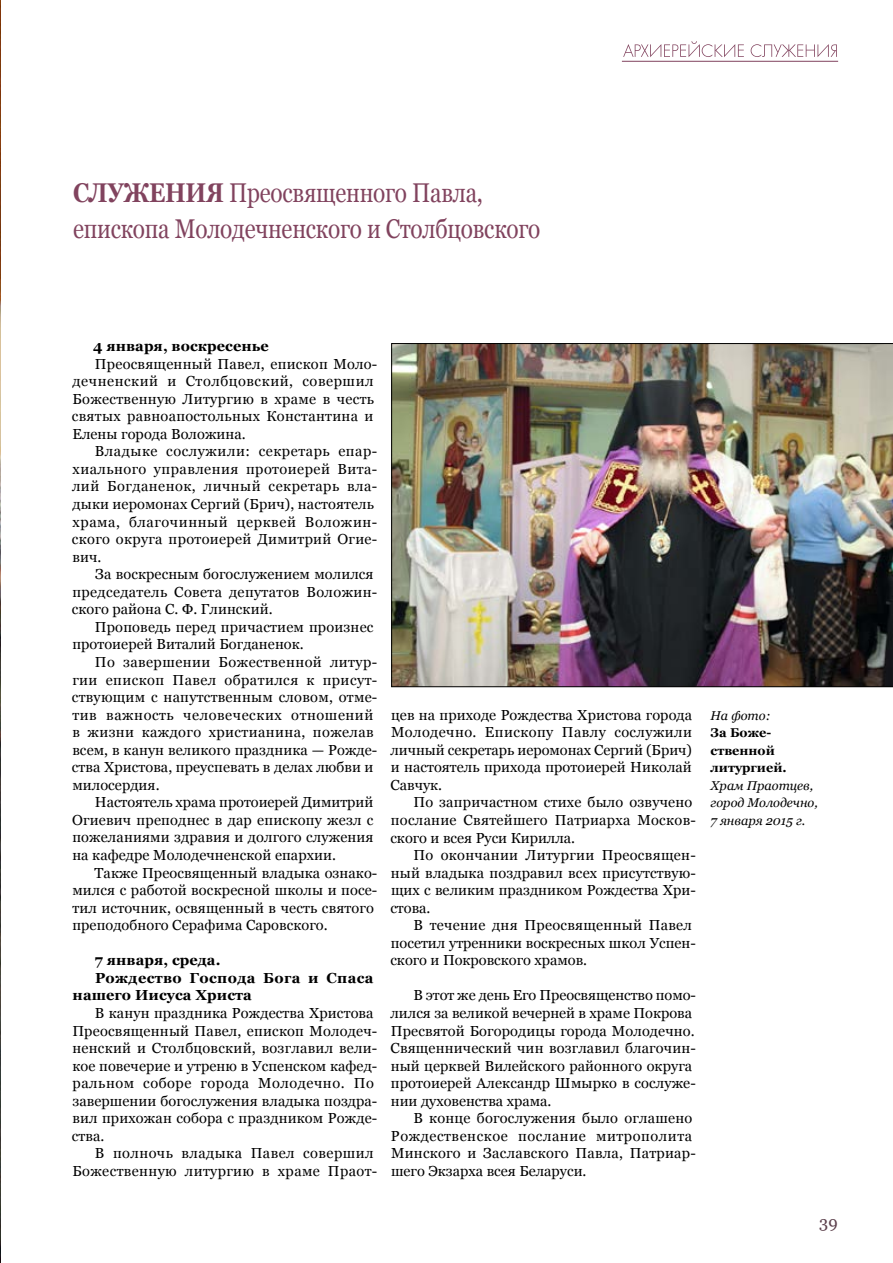
<style>
.page{position:relative;width:893px;height:1263px;background:#fff}
.page>*{position:absolute;margin:0;border:0;box-sizing:border-box;transform-origin:0 0}
.t1{font:27.15px/36px "Georgia";letter-spacing:-.01em;color:#81435e;scale:.83 1}
.t2{font:16.5px "Georgia";color:#5d414d}
.t3{font:14.55px "Georgia";letter-spacing:.01em;color:#000}
.t4{font:14.55px "Georgia";letter-spacing:.03em;color:#000}
.t5{font:14.55px "Georgia";letter-spacing:.04em;color:#000}
.t6{font:14.55px "Georgia";letter-spacing:.035em;color:#000}
.t7{font:700 14.55px "Georgia";letter-spacing:.005em;color:#000}
.t8{font:700 14.55px "Georgia";letter-spacing:.025em;color:#000}
.t9{font:italic 12.75px/17.5px "Georgia";color:#000}
.s1{font-weight:700}
.s2{font-weight:700;font-style:normal}
</style>
<div class="page">
<hr style="left:622px;top:61px;width:216px;height:1px;background:#81435e">
<svg style="left:623px;top:41px;width:214px;height:16px"></svg>
<img style="left:0;top:0;width:1px;height:1263px">
<img style="left:391px;top:343px;width:502px;height:344px">
<p class="t1" style="left:73px;top:175px;width:565px"><span class="s1">Служения</span> Преосвященного Павла, епископа Молодечненского и Столбцовского</p>
<p class="t7" style="left:93px;top:337px;width:177px">4 января, воскресенье</p>
<p class="t3" style="left:95px;top:355px;width:284px">Преосвященный Павел, епископ Моло-</p>
<p class="t5" style="left:73px;top:372px;width:302px">дечненский и Столбцовский, совершил</p>
<p class="t3" style="left:72px;top:390px;width:303px">Божественную Литургию в храме в честь</p>
<p class="t3" style="left:72px;top:407px;width:303px">святых равноапостольных Константина и</p>
<p class="t3" style="left:72px;top:425px;width:175px">Елены города Воложина.</p>
<p class="t6" style="left:95px;top:442px;width:284px">Владыке сослужили: секретарь епар-</p>
<p class="t4" style="left:73px;top:460px;width:306px">хиального управления протоиерей Вита-</p>
<p class="t6" style="left:72px;top:478px;width:307px">лий Богданенок, личный секретарь вла-</p>
<p class="t3" style="left:73px;top:495px;width:303px">дыки иеромонах Сергий (Брич), настоятель</p>
<p class="t5" style="left:73px;top:513px;width:306px">храма, благочинный церквей Воложин-</p>
<p class="t3" style="left:72px;top:530px;width:307px">ского округа протоиерей Димитрий Огие-</p>
<p class="t3" style="left:72px;top:548px;width:31px">вич.</p>
<p class="t3" style="left:95px;top:565px;width:280px">За воскресным богослужением молился</p>
<p class="t3" style="left:72px;top:583px;width:307px">председатель Совета депутатов Воложин-</p>
<p class="t3" style="left:72px;top:600px;width:202px">ского района С. Ф. Глинский.</p>
<p class="t3" style="left:95px;top:618px;width:280px">Проповедь перед причастием произнес</p>
<p class="t3" style="left:72px;top:636px;width:233px">протоиерей Виталий Богданенок.</p>
<p class="t4" style="left:95px;top:653px;width:284px">По завершении Божественной литур-</p>
<p class="t4" style="left:72px;top:671px;width:306px">гии епископ Павел обратился к присут-</p>
<p class="t3" style="left:72px;top:688px;width:307px">ствующим с напутственным словом, отме-</p>
<p class="t5" style="left:72px;top:706px;width:302px">тив важность человеческих отношений</p>
<p class="t4" style="left:72px;top:723px;width:303px">в жизни каждого христианина, пожелав</p>
<p class="t3" style="left:72px;top:741px;width:307px">всем, в канун великого праздника — Рожде-</p>
<p class="t3" style="left:72px;top:758px;width:303px">ства Христова, преуспевать в делах любви и</p>
<p class="t3" style="left:72px;top:776px;width:89px">милосердия.</p>
<p class="t3" style="left:95px;top:793px;width:280px">Настоятель храма протоиерей Димитрий</p>
<p class="t3" style="left:72px;top:811px;width:303px">Огиевич преподнес в дар епископу жезл с</p>
<p class="t3" style="left:72px;top:829px;width:303px">пожеланиями здравия и долгого служения</p>
<p class="t3" style="left:72px;top:846px;width:265px">на кафедре Молодечненской епархии.</p>
<p class="t3" style="left:95px;top:864px;width:284px">Также Преосвященный владыка ознако-</p>
<p class="t3" style="left:72px;top:881px;width:307px">мился с работой воскресной школы и посе-</p>
<p class="t3" style="left:72px;top:899px;width:303px">тил источник, освященный в честь святого</p>
<p class="t3" style="left:72px;top:916px;width:257px">преподобного Серафима Саровского.</p>
<p class="t7" style="left:95px;top:951px;width:127px">7 января, среда.</p>
<p class="t8" style="left:95px;top:968px;width:280px">Рождество Господа Бога и Спаса</p>
<p class="t7" style="left:73px;top:986px;width:181px">нашего Иисуса Христа</p>
<p class="t3" style="left:95px;top:1004px;width:280px">В канун праздника Рождества Христова</p>
<p class="t3" style="left:72px;top:1022px;width:307px">Преосвященный Павел, епископ Молодеч-</p>
<p class="t3" style="left:72px;top:1039px;width:307px">ненский и Столбцовский, возглавил вели-</p>
<p class="t3" style="left:72px;top:1057px;width:305px">кое повечерие и утреню в Успенском кафед-</p>
<p class="t6" style="left:73px;top:1074px;width:303px">ральном соборе города Молодечно. По</p>
<p class="t3" style="left:72px;top:1092px;width:306px">завершении богослужения владыка поздра-</p>
<p class="t3" style="left:72px;top:1109px;width:307px">вил прихожан собора с праздником Рожде-</p>
<p class="t3" style="left:72px;top:1127px;width:34px">ства.</p>
<p class="t4" style="left:95px;top:1144px;width:280px">В полночь владыка Павел совершил</p>
<p class="t3" style="left:72px;top:1162px;width:306px">Божественную литургию в храме Праот-</p>
<p class="t3" style="left:391px;top:706px;width:303px">цев на приходе Рождества Христова города</p>
<p class="t4" style="left:391px;top:723px;width:303px">Молодечно. Епископу Павлу сослужили</p>
<p class="t3" style="left:390px;top:741px;width:303px">личный секретарь иеромонах Сергий (Брич)</p>
<p class="t3" style="left:391px;top:758px;width:302px">и настоятель прихода протоиерей Николай</p>
<p class="t3" style="left:391px;top:776px;width:53px">Савчук.</p>
<p class="t3" style="left:413px;top:793px;width:280px">По запричастном стихе было озвучено</p>
<p class="t3" style="left:391px;top:811px;width:307px">послание Святейшего Патриарха Москов-</p>
<p class="t3" style="left:390px;top:829px;width:186px">ского и всея Руси Кирилла.</p>
<p class="t3" style="left:413px;top:846px;width:284px">По окончании Литургии Преосвящен-</p>
<p class="t3" style="left:391px;top:864px;width:307px">ный владыка поздравил всех присутствую-</p>
<p class="t3" style="left:391px;top:881px;width:306px">щих с великим праздником Рождества Хри-</p>
<p class="t3" style="left:390px;top:899px;width:42px">стова.</p>
<p class="t3" style="left:413px;top:916px;width:280px">В течение дня Преосвященный Павел</p>
<p class="t3" style="left:391px;top:934px;width:307px">посетил утренники воскресных школ Успен-</p>
<p class="t3" style="left:390px;top:951px;width:198px">ского и Покровского храмов.</p>
<p class="t3" style="left:413px;top:987px;width:284px">В этот же день Его Преосвященство помо-</p>
<p class="t3" style="left:390px;top:1004px;width:303px">лился за великой вечерней в храме Покрова</p>
<p class="t3" style="left:391px;top:1022px;width:305px">Пресвятой Богородицы города Молодечно.</p>
<p class="t3" style="left:391px;top:1039px;width:307px">Священнический чин возглавил благочин-</p>
<p class="t3" style="left:391px;top:1057px;width:303px">ный церквей Вилейского районного округа</p>
<p class="t3" style="left:391px;top:1074px;width:307px">протоиерей Александр Шмырко в сослуже-</p>
<p class="t3" style="left:391px;top:1092px;width:162px">нии духовенства храма.</p>
<p class="t3" style="left:413px;top:1109px;width:280px">В конце богослужения было оглашено</p>
<p class="t5" style="left:391px;top:1127px;width:303px">Рождественское послание митрополита</p>
<p class="t3" style="left:391px;top:1144px;width:306px">Минского и Заславского Павла, Патриар-</p>
<p class="t3" style="left:391px;top:1162px;width:197px">шего Экзарха всея Беларуси.</p>
<p class="t9" style="left:711px;top:706px;width:109px">На фото:<br><span class="s2">За Боже&shy;ственной литургией.<br></span>Храм Праотцев, город Молодечно,<br>7 января 2015 г.</p>
<p class="t2" style="left:819px;top:1212px;width:20px">39</p>
</div>
